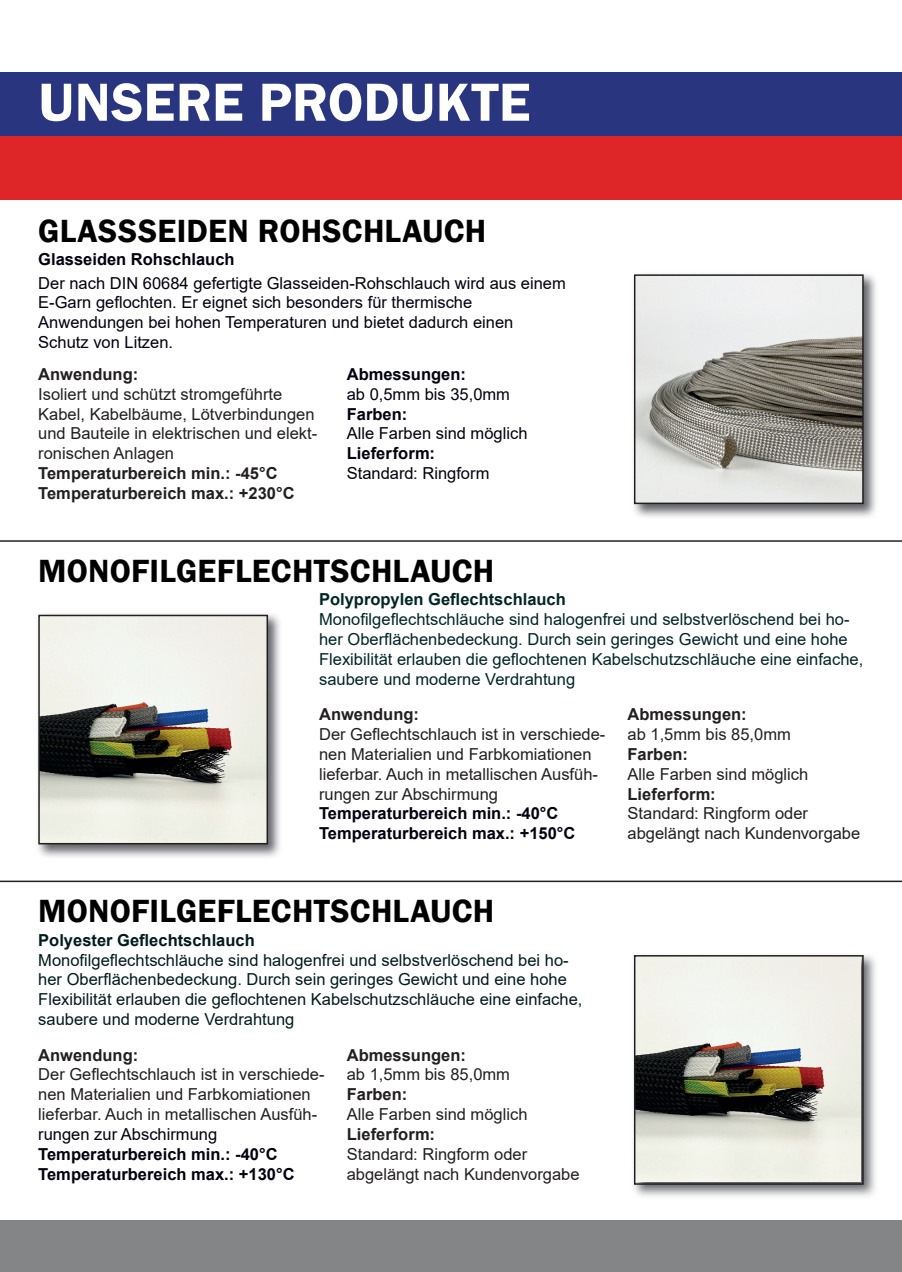
<style>
.page{position:relative;width:902px;height:1272px;background:#fff}
.page>*{position:absolute;margin:0;border:0;box-sizing:border-box;transform-origin:0 0}
.t1{font:600 55.5px "Franklin Gothic";letter-spacing:.005em;color:#fff}
.t2{font:600 33px "Franklin Gothic";letter-spacing:.01em;color:#000}
.t3{font:16.5px/19.8px "Arial";color:#231f20}
.t4{font:16.5px/19.8px "Arial";color:#020111}
.t5{font:16.5px/19.8px "Arial";color:#002526}
.t6{font:16.5px/19.8px "Arial";color:#001b1e}
.t7{font:700 16.5px/19.8px "Arial";color:#231f20}
.t8{font:700 16.5px/19.8px "Arial";color:#020111}
.t9{font:700 16.5px/19.8px "Arial";color:#02010f}
.t10{font:700 16.5px "Arial";color:#002526}
.t11{font:700 16.5px "Arial";color:#001b1e}
.t12{font:16.5px "Arial";color:#02010f}
</style>
<div class="page">
<div style="left:0;top:72px;width:901px;height:64px;background:#29357e"></div>
<hr style="left:0;top:540px;width:901px;height:1px;background:#231f20">
<hr style="left:0;top:880px;width:901px;height:2px;background:#231f20">
<div style="left:0;top:1220px;width:901px;height:51px;background:#848586"></div>
<img style="left:633px;top:274px;width:243px;height:243px">
<img style="left:637px;top:277px;width:223px;height:224px">
<div style="left:634px;top:274px;width:229px;height:230px;border:2px solid #231f20"></div>
<img style="left:38px;top:614px;width:242px;height:243px">
<img style="left:41px;top:617px;width:224px;height:224px">
<div style="left:38px;top:614px;width:230px;height:230px;border:2px solid #231f20"></div>
<img style="left:633px;top:955px;width:243px;height:242px">
<img style="left:637px;top:958px;width:223px;height:223px">
<div style="left:634px;top:955px;width:229px;height:229px;border:2px solid #231f20"></div>
<div style="left:0;top:136px;width:901px;height:64px;background:#de2527"></div>
<h1 class="t1" style="left:38px;top:68px;width:493px">UNSERE PRODUKTE</h1>
<h2 class="t2" style="left:38px;top:210px;width:449px">GLASSSEIDEN ROHSCHLAUCH</h2>
<p class="t8" style="left:38px;top:249px;width:198px">Glasseiden Rohschlauch</p>
<p class="t4" style="left:38px;top:273px;width:529px">Der nach DIN 60684 gefertigte Glasseiden-Rohschlauch wird aus einem E-Garn geflochten. Er eignet sich besonders für thermische Anwendungen bei hohen Temperaturen und bietet dadurch einen Schutz von Litzen.</p>
<p class="t8" style="left:347px;top:364px;width:121px">Abmessungen:</p>
<p class="t4" style="left:347px;top:384px;width:165px">ab 0,5mm bis 35,0mm</p>
<p class="t8" style="left:347px;top:404px;width:62px">Farben:</p>
<p class="t4" style="left:347px;top:423px;width:182px">Alle Farben sind möglich</p>
<p class="t8" style="left:347px;top:443px;width:90px">Lieferform:</p>
<p class="t4" style="left:347px;top:463px;width:144px">Standard: Ringform</p>
<p class="t7" style="left:38px;top:364px;width:101px">Anwendung:</p>
<p class="t3" style="left:38px;top:384px;width:280px">Isoliert und schützt stromgeführte Kabel, Kabelbäume, Lötverbindungen und Bauteile in elektrischen und elekt&shy;ronischen Anlagen</p>
<p class="t7" style="left:38px;top:463px;width:258px">Temperaturbereich min.: -45°C<br>Temperaturbereich max.: +230°C</p>
<h2 class="t2" style="left:38px;top:550px;width:457px">MONOFILGEFLECHTSCHLAUCH</h2>
<p class="t10" style="left:319px;top:588px;width:248px">Polypropylen Geflechtschlauch</p>
<p class="t5" style="left:319px;top:609px;width:545px">Monofilgeflechtschläuche sind halogenfrei und selbstverlöschend bei ho&shy;her Oberflächenbedeckung. Durch sein geringes Gewicht und eine hohe Flexibilität erlauben die geflochtenen Kabelschutzschläuche eine einfache, saubere und moderne Verdrahtung</p>
<p class="t7" style="left:627px;top:704px;width:121px">Abmessungen:</p>
<p class="t3" style="left:627px;top:724px;width:165px">ab 1,5mm bis 85,0mm</p>
<p class="t7" style="left:627px;top:744px;width:62px">Farben:</p>
<p class="t3" style="left:627px;top:764px;width:182px">Alle Farben sind möglich</p>
<p class="t7" style="left:627px;top:784px;width:90px">Lieferform:</p>
<p class="t3" style="left:627px;top:803px;width:234px">Standard: Ringform oder abgelängt nach Kundenvorgabe</p>
<p class="t7" style="left:319px;top:704px;width:101px">Anwendung:</p>
<p class="t3" style="left:319px;top:724px;width:288px">Der Geflechtschlauch ist in verschiede&shy;nen Materialien und Farbkomiationen lieferbar. Auch in metallischen Ausfüh&shy;rungen zur Abschirmung</p>
<p class="t8" style="left:319px;top:803px;width:258px">Temperaturbereich min.: -40°C<br>Temperaturbereich max.: +150°C</p>
<h2 class="t2" style="left:38px;top:891px;width:457px">MONOFILGEFLECHTSCHLAUCH</h2>
<p class="t11" style="left:38px;top:928px;width:218px">Polyester Geflechtschlauch</p>
<p class="t6" style="left:38px;top:949px;width:545px">Monofilgeflechtschläuche sind halogenfrei und selbstverlöschend bei ho&shy;her Oberflächenbedeckung. Durch sein geringes Gewicht und eine hohe Flexibilität erlauben die geflochtenen Kabelschutzschläuche eine einfache, saubere und moderne Verdrahtung</p>
<p class="t7" style="left:347px;top:1045px;width:121px">Abmessungen:</p>
<p class="t3" style="left:347px;top:1064px;width:165px">ab 1,5mm bis 85,0mm</p>
<p class="t7" style="left:347px;top:1084px;width:62px">Farben:</p>
<p class="t3" style="left:347px;top:1104px;width:182px">Alle Farben sind möglich</p>
<p class="t7" style="left:347px;top:1124px;width:90px">Lieferform:</p>
<p class="t3" style="left:347px;top:1143px;width:234px">Standard: Ringform oder abgelängt nach Kundenvorgabe</p>
<p class="t7" style="left:38px;top:1045px;width:101px">Anwendung:</p>
<p class="t3" style="left:38px;top:1064px;width:288px">Der Geflechtschlauch ist in verschiede&shy;nen Materialien und Farbkomiationen lieferbar. Auch in metallischen Ausfüh-</p>
<p class="t12" style="left:38px;top:1122px;width:180px">rungen zur Abschirmung</p>
<p class="t9" style="left:38px;top:1144px;width:258px">Temperaturbereich min.: -40°C<br>Temperaturbereich max.: +130°C</p>
</div>
